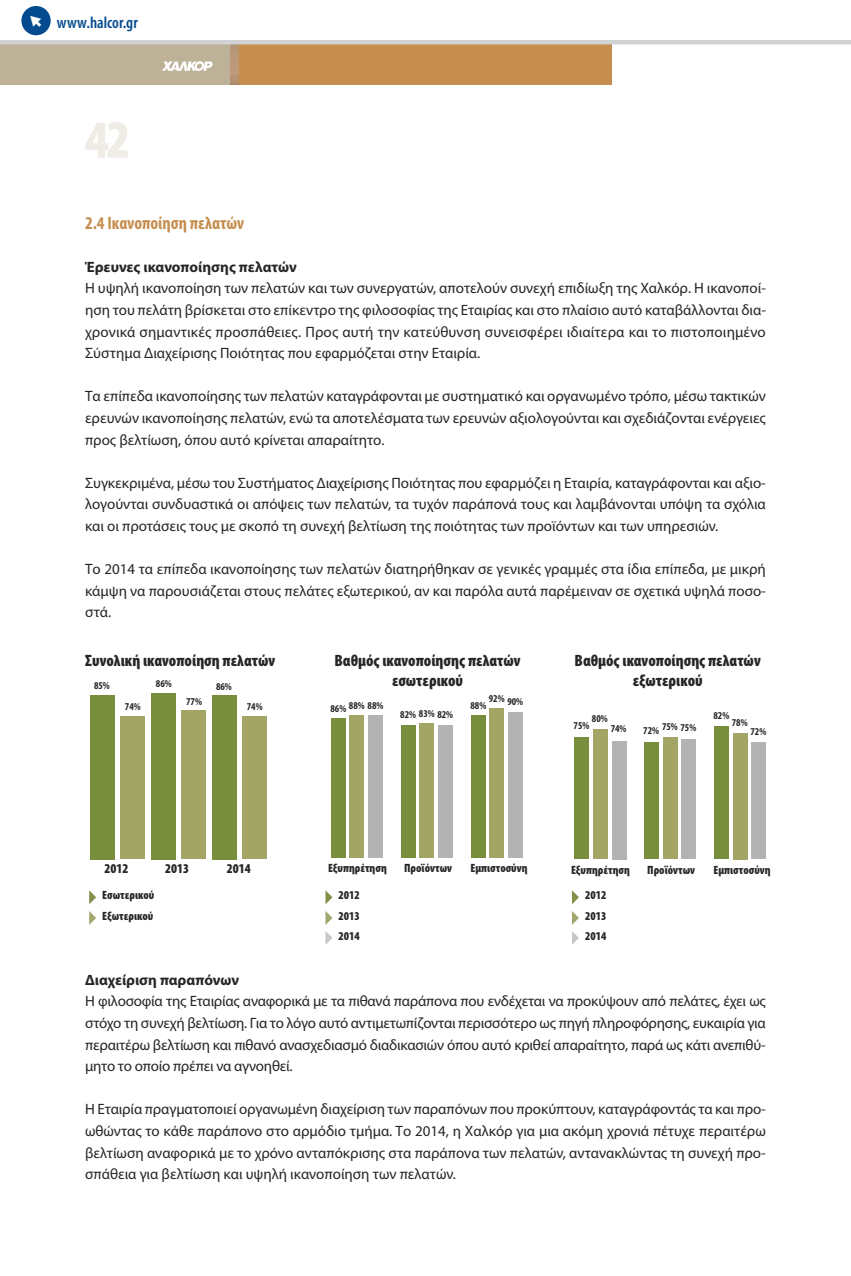
<style>
.page{position:relative;width:851px;height:1276px;background:#fff}
.page>*{position:absolute;margin:0;border:0;box-sizing:border-box;transform-origin:0 0}
.t1{font:900 condensed 54px "Myriad Pro";color:#efece5}
.t2{font:700 condensed 18px "Myriad Pro";color:#c58d4e}
.t3{font:900 condensed 16.5px/19.8px "Myriad Pro";color:#272627;text-align:center}
.t4{font:600 condensed 16.5px "Myriad Pro";color:#034a8e}
.t5{font:15px/21.6px "Myriad Pro";color:#272627;text-align:justify}
.t6{font:700 15px "Myriad Pro";color:#272627}
.t7{font:900 condensed 13.5px "Myriad Pro";color:#272627}
.t8{font:900 condensed 12px/21.3px "Myriad Pro";color:#272627}
.t9{font:700 condensed 10.5px "Myriad Pro";color:#272627}
</style>
<div class="page">
<div style="left:21px;top:6px;width:30px;height:29px;background:#034a8e;border-radius:50%"></div>
<div style="left:236px;top:43px;width:375px;height:41px;background:#c58d4e"></div>
<div style="left:242px;top:716px;width:25px;height:143px;background:#a3a566"></div>
<div style="left:212px;top:695px;width:24px;height:164px;background:#788e3d"></div>
<div style="left:181px;top:710px;width:25px;height:149px;background:#a3a566"></div>
<div style="left:151px;top:693px;width:24px;height:166px;background:#788e3d"></div>
<div style="left:120px;top:716px;width:25px;height:143px;background:#a3a566"></div>
<div style="left:90px;top:695px;width:24px;height:164px;background:#788e3d"></div>
<svg style="left:89px;top:890px;width:7px;height:14px"></svg>
<svg style="left:89px;top:911px;width:7px;height:14px"></svg>
<div style="left:368px;top:715px;width:15px;height:143px;background:#b3b3b3"></div>
<div style="left:438px;top:725px;width:15px;height:133px;background:#b3b3b3"></div>
<div style="left:508px;top:712px;width:14px;height:146px;background:#b3b3b3"></div>
<div style="left:349px;top:715px;width:15px;height:143px;background:#a3a566"></div>
<div style="left:419px;top:723px;width:15px;height:135px;background:#a3a566"></div>
<div style="left:489px;top:709px;width:15px;height:149px;background:#a3a566"></div>
<div style="left:331px;top:718px;width:15px;height:140px;background:#788e3d"></div>
<div style="left:400px;top:725px;width:15px;height:133px;background:#788e3d"></div>
<div style="left:470px;top:715px;width:15px;height:143px;background:#788e3d"></div>
<svg style="left:325px;top:890px;width:7px;height:14px"></svg>
<svg style="left:325px;top:911px;width:7px;height:14px"></svg>
<svg style="left:325px;top:931px;width:7px;height:14px"></svg>
<svg style="left:572px;top:890px;width:7px;height:14px"></svg>
<svg style="left:572px;top:911px;width:7px;height:14px"></svg>
<svg style="left:572px;top:931px;width:7px;height:14px"></svg>
<div style="left:611px;top:741px;width:15px;height:118px;background:#b3b3b3"></div>
<div style="left:681px;top:739px;width:15px;height:120px;background:#b3b3b3"></div>
<div style="left:751px;top:742px;width:15px;height:117px;background:#b3b3b3"></div>
<div style="left:592px;top:729px;width:15px;height:130px;background:#a3a566"></div>
<div style="left:662px;top:738px;width:15px;height:121px;background:#a3a566"></div>
<div style="left:732px;top:733px;width:15px;height:126px;background:#a3a566"></div>
<div style="left:574px;top:738px;width:15px;height:121px;background:#788e3d"></div>
<div style="left:644px;top:742px;width:15px;height:117px;background:#788e3d"></div>
<div style="left:714px;top:726px;width:14px;height:133px;background:#788e3d"></div>
<div style="left:0;top:43px;width:233px;height:41px;background:#bdb197"></div>
<img style="left:230px;top:44px;width:9px;height:40px">
<svg style="left:162px;top:61px;width:50px;height:10px"></svg>
<hr style="left:0;top:40px;width:850px;height:4px;background:#d1d2d4">
<p class="t4" style="left:57px;top:17px;width:82px">www.halcor.gr</p>
<h1 class="t1" style="left:85px;top:121px;width:47px">42</h1>
<p class="t2" style="left:85px;top:216px;width:161px">2.4 Ικανοποίηση πελατών</p>
<p class="t6" style="left:85px;top:261px;width:213px">Έρευνες ικανοποίησης πελατών</p>
<p class="t5" style="left:85px;top:279px;width:682px">Η υψηλή ικανοποίηση των πελατών και των συνεργατών, αποτελούν συνεχή επιδίωξη της Χαλκόρ. Η ικανοποί&shy;ηση του πελάτη βρίσκεται στο επίκεντρο της φιλοσοφίας της Εταιρίας και στο πλαίσιο αυτό καταβάλλονται δια&shy;χρονικά σημαντικές προσπάθειες. Προς αυτή την κατεύθυνση συνεισφέρει ιδιαίτερα και το πιστοποιημένο Σύστημα Διαχείρισης Ποιότητας που εφαρμόζεται στην Εταιρία.</p>
<p class="t5" style="left:85px;top:387px;width:682px">Τα επίπεδα ικανοποίησης των πελατών καταγράφονται με συστηματικό και οργανωμένο τρόπο, μέσω τακτικών ερευνών ικανοποίησης πελατών, ενώ τα αποτελέσματα των ερευνών αξιολογούνται και σχεδιάζονται ενέργειες προς βελτίωση, όπου αυτό κρίνεται απαραίτητο.</p>
<p class="t5" style="left:85px;top:473px;width:682px">Συγκεκριμένα, μέσω του Συστήματος Διαχείρισης Ποιότητας που εφαρμόζει η Εταιρία, καταγράφονται και αξιο&shy;λογούνται συνδυαστικά οι απόψεις των πελατών, τα τυχόν παράπονά τους και λαμβάνονται υπόψη τα σχόλια και οι προτάσεις τους με σκοπό τη συνεχή βελτίωση της ποιότητας των προϊόντων και των υπηρεσιών.</p>
<p class="t5" style="left:85px;top:559px;width:682px">Το 2014 τα επίπεδα ικανοποίησης των πελατών διατηρήθηκαν σε γενικές γραμμές στα ίδια επίπεδα, με μικρή κάμψη να παρουσιάζεται στους πελάτες εξωτερικού, αν και παρόλα αυτά παρέμειναν σε σχετικά υψηλά ποσο&shy;στά.</p>
<p class="t3" style="left:85px;top:652px;width:191px">Συνολική ικανοποίηση πελατών</p>
<p class="t3" style="left:334px;top:652px;width:188px">Βαθμός ικανοποίησης πελατών εσωτερικού</p>
<p class="t3" style="left:574px;top:652px;width:188px">Βαθμός ικανοποίησης πελατών εξωτερικού</p>
<p class="t9" style="left:156px;top:680px;width:17px">86%</p>
<p class="t9" style="left:94px;top:681px;width:17px">85%</p>
<p class="t9" style="left:216px;top:683px;width:17px">86%</p>
<p class="t9" style="left:125px;top:702px;width:17px">74%</p>
<p class="t9" style="left:186px;top:697px;width:17px">77%</p>
<p class="t9" style="left:247px;top:702px;width:17px">74%</p>
<p class="t9" style="left:330px;top:701px;width:54px">86% 88% 88%</p>
<p class="t9" style="left:400px;top:711px;width:54px">82% 83% 82%</p>
<p class="t9" style="left:488px;top:696px;width:36px">92% 90%</p>
<p class="t9" style="left:470px;top:701px;width:17px">88%</p>
<p class="t9" style="left:591px;top:714px;width:17px">80%</p>
<p class="t9" style="left:573px;top:722px;width:17px">75%</p>
<p class="t9" style="left:610px;top:725px;width:17px">74%</p>
<p class="t9" style="left:643px;top:724px;width:54px">72% 75% 75%</p>
<p class="t9" style="left:713px;top:711px;width:17px">82%</p>
<p class="t9" style="left:731px;top:718px;width:17px">78%</p>
<p class="t9" style="left:750px;top:727px;width:17px">72%</p>
<p class="t7" style="left:104px;top:863px;width:25px">2012</p>
<p class="t7" style="left:165px;top:863px;width:25px">2013</p>
<p class="t7" style="left:227px;top:863px;width:25px">2014</p>
<p class="t8" style="left:328px;top:859px;width:60px">Εξυπηρέτηση</p>
<p class="t8" style="left:404px;top:859px;width:49px">Προϊόντων</p>
<p class="t8" style="left:470px;top:859px;width:59px">Εμπιστοσύνη</p>
<p class="t8" style="left:571px;top:860px;width:60px">Εξυπηρέτηση</p>
<p class="t8" style="left:647px;top:860px;width:49px">Προϊόντων</p>
<p class="t8" style="left:713px;top:860px;width:59px">Εμπιστοσύνη</p>
<p class="t8" style="left:102px;top:885px;width:54px">Εσωτερικού<br>Εξωτερικού</p>
<p class="t8" style="left:338px;top:885px;width:23px">2012<br>2013</p>
<p class="t8" style="left:338px;top:926px;width:23px">2014</p>
<p class="t8" style="left:585px;top:885px;width:23px">2012<br>2013</p>
<p class="t8" style="left:585px;top:926px;width:23px">2014</p>
<p class="t6" style="left:85px;top:974px;width:156px">Διαχείριση παραπόνων</p>
<p class="t5" style="left:85px;top:991px;width:682px">Η φιλοσοφία της Εταιρίας αναφορικά με τα πιθανά παράπονα που ενδέχεται να προκύψουν από πελάτες, έχει ως στόχο τη συνεχή βελτίωση. Για το λόγο αυτό αντιμετωπίζονται περισσότερο ως πηγή πληροφόρησης, ευκαιρία για περαιτέρω βελτίωση και πιθανό ανασχεδιασμό διαδικασιών όπου αυτό κριθεί απαραίτητο, παρά ως κάτι ανεπιθύ&shy;μητο το οποίο πρέπει να αγνοηθεί.</p>
<p class="t5" style="left:85px;top:1099px;width:682px">Η Εταιρία πραγματοποιεί οργανωμένη διαχείριση των παραπόνων που προκύπτουν, καταγράφοντάς τα και προ&shy;ωθώντας το κάθε παράπονο στο αρμόδιο τμήμα. Το 2014, η Χαλκόρ για μια ακόμη χρονιά πέτυχε περαιτέρω βελτίωση αναφορικά με το χρόνο ανταπόκρισης στα παράπονα των πελατών, αντανακλώντας τη συνεχή προ&shy;σπάθεια για βελτίωση και υψηλή ικανοποίηση των πελατών.</p>
</div>
